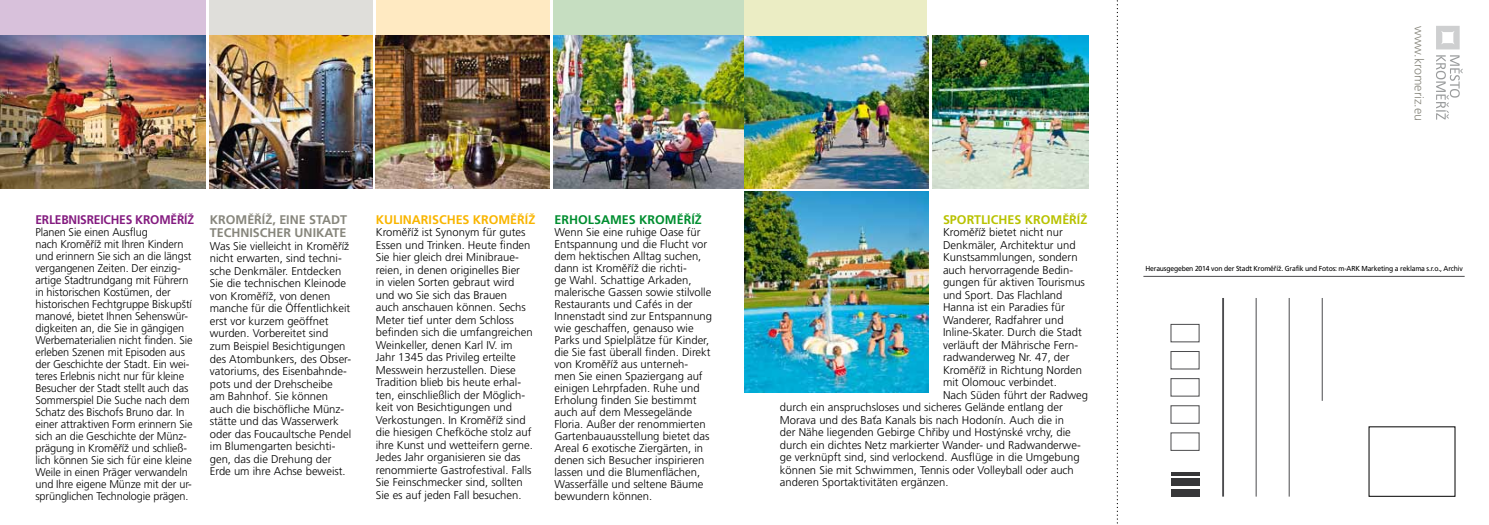
<style>
.page{position:relative;width:1489px;height:525px;background:#fff}
.page>*{position:absolute;margin:0;border:0;box-sizing:border-box;transform-origin:0 0}
.t1{font:700 12.5px "Frutiger CE";color:#87867c}
.t2{font:700 12.5px "Frutiger CE";letter-spacing:-.015em;color:#841c80;scale:.96 1}
.t3{font:700 12.5px "Frutiger CE";color:#f9b500}
.t4{font:700 12.5px "Frutiger CE";color:#b8c200}
.t5{font:700 12.5px "Frutiger CE";color:#008e30}
.t6{font:300 12.5px "Frutiger";color:#87867c}
.t7{font:300 11.25px/12px "Frutiger CE";color:#000}
.t8{font:7.25px "Frutiger CE";letter-spacing:-.025em;color:#000;scale:.94 1}
</style>
<div class="page">
<div style="left:0;top:0;width:206px;height:35px;background:#d8c1db"></div>
<div style="left:209px;top:0;width:163px;height:35px;background:#dfdeda"></div>
<div style="left:376px;top:0;width:173px;height:35px;background:#ffeac2"></div>
<div style="left:553px;top:0;width:191px;height:35px;background:#c6dec1"></div>
<svg style="left:1116px;top:0;width:2px;height:524px"></svg>
<img style="left:0;top:35px;width:206px;height:153px">
<img style="left:209px;top:35px;width:163px;height:153px">
<img style="left:376px;top:35px;width:173px;height:153px">
<img style="left:553px;top:35px;width:191px;height:153px">
<img style="left:744px;top:35px;width:184px;height:153px">
<img style="left:932px;top:35px;width:156px;height:153px">
<img style="left:744px;top:191px;width:184px;height:201px">
<div style="left:744px;top:0;width:183px;height:35px;background:#ebedc4"></div>
<svg style="left:1436px;top:55px;width:26px;height:65px"></svg>
<svg style="left:1436px;top:26px;width:23px;height:23px"></svg>
<hr style="left:1143px;top:276px;width:321px;height:1px;background:#4b4b4d">
<hr style="left:1288px;top:298px;width:1px;height:198px;background:#4b4b4d">
<hr style="left:1321px;top:298px;width:1px;height:102px;background:#4b4b4d">
<hr style="left:1255px;top:298px;width:1px;height:198px;background:#4b4b4d">
<hr style="left:1222px;top:298px;width:1px;height:198px;background:#4b4b4d">
<div style="left:1170px;top:489px;width:29px;height:7px;background:#373739"></div>
<div style="left:1170px;top:478px;width:29px;height:7px;background:#373739"></div>
<svg style="left:1171px;top:472px;width:28px;height:3px"></svg>
<div style="left:1170px;top:405px;width:29px;height:18px;border:1px solid #4b4b4d"></div>
<div style="left:1170px;top:378px;width:29px;height:18px;border:1px solid #4b4b4d"></div>
<div style="left:1170px;top:351px;width:29px;height:18px;border:1px solid #4b4b4d"></div>
<div style="left:1170px;top:324px;width:29px;height:18px;border:1px solid #4b4b4d"></div>
<p class="t2" style="left:35px;top:212px;width:22px">ERLEBNIS</p>
<p class="t2" style="left:87px;top:212px;width:15px">REICHES</p>
<p class="t2" style="left:135px;top:212px;width:63px">KROM ĚŘÍŽ</p>
<p class="t7" style="left:35px;top:225px;width:159px">Planen Sie einen Ausflug<br>nach Kroměříž mit Ihren Kindern und erinnern Sie sich an die längst vergangenen Zeiten. Der einzig&shy;artige Stadtrundgang mit Führern in historischen Kostümen, der historischen Fechtgruppe Biskupští manové, bietet Ihnen Sehenswür&shy;digkeiten an, die Sie in gängigen Werbematerialien nicht finden. Sie erleben Szenen mit Episoden aus der Geschichte der Stadt. Ein wei&shy;teres Erlebnis nicht nur für kleine Besucher der Stadt stellt auch das Sommerspiel Die Suche nach dem Schatz des Bischofs Bruno dar. In einer attraktiven Form erinnern Sie sich an die Geschichte der Münz&shy;prägung in Kroměříž und schließ&shy;lich können Sie sich für eine kleine Weile in einen Präger verwandeln und Ihre eigene Münze mit der ur&shy;sprünglichen Technologie prägen.</p>
<p class="t1" style="left:210px;top:212px;width:77px">KROM ĚŘÍŽ, EINE</p>
<p class="t1" style="left:309px;top:212px;width:16px">STADT</p>
<p class="t1" style="left:210px;top:226px;width:9px">TECHNISCHE</p>
<p class="t1" style="left:283px;top:226px;width:28px">R UNIKATE</p>
<p class="t7" style="left:210px;top:239px;width:143px;line-height:12.5px">Was Sie vielleicht in Kroměříž nicht erwarten, sind techni&shy;sche Denkmäler. Entdecken<br>Sie die technischen Kleinode von Kroměříž, von denen manche für die Öffentlichkeit erst vor kurzem geöffnet wurden. Vorbereitet sind zum Beispiel Besichtigungen des Atombunkers, des Obser&shy;vatoriums, des Eisenbahnde&shy;pots und der Drehscheibe<br>am Bahnhof. Sie können auch die bischöfliche Münz&shy;stätte und das Wasserwerk oder das Foucaultsche Pendel im Blumengarten besichti&shy;gen, das die Drehung der<br>Erde um ihre Achse beweist.</p>
<p class="t3" style="left:376px;top:212px;width:17px">KULINA</p>
<p class="t3" style="left:421px;top:212px;width:16px">RISCHES</p>
<p class="t3" style="left:473px;top:212px;width:64px">KROM ĚŘÍŽ</p>
<p class="t7" style="left:376px;top:226px;width:159px;line-height:12.5px">Kroměříž ist Synonym für gutes<br>Essen und Trinken. Heute finden<br>Sie hier gleich drei Minibraue&shy;reien, in denen originelles Bier<br>in vielen Sorten gebraut wird und wo Sie sich das Brauen auch anschauen können. Sechs<br>Meter tief unter dem Schloss befinden sich die umfangreichen<br>Weinkeller, denen Karl IV. im<br>Jahr 1345 das Privileg erteilte<br>Messwein herzustellen. Diese<br>Tradition blieb bis heute erhal&shy;ten, einschließlich der Möglich&shy;keit von Besichtigungen und<br>Verkostungen. In Kroměříž sind die hiesigen Chefköche stolz auf ihre Kunst und wetteifern gerne.<br>Jedes Jahr organisieren sie das renommierte Gastrofestival. Falls<br>Sie Feinschmecker sind, sollten<br>Sie es auf jeden Fall besuchen.</p>
<p class="t5" style="left:554px;top:212px;width:43px">ERHOLSAMES</p>
<p class="t5" style="left:639px;top:212px;width:64px">KROM ĚŘÍŽ</p>
<p class="t7" style="left:554px;top:225px;width:159px">Wenn Sie eine ruhige Oase für<br>Entspannung und die Flucht vor dem hektischen Alltag suchen, dann ist Kroměříž die richti-<br>ge Wahl. Schattige Arkaden, malerische Gassen sowie stilvolle<br>Restaurants und Cafés in der<br>Innenstadt sind zur Entspannung wie geschaffen, genauso wie<br>Parks und Spielplätze für Kinder, die Sie fast überall finden. Direkt von Kroměříž aus unterneh&shy;men Sie einen Spaziergang auf einigen Lehrpfaden. Ruhe und<br>Erholung finden Sie bestimmt auch auf dem Messegelände<br>Floria. Außer der renommierten<br>Gartenbauausstellung bietet das<br>Areal 6 exotische Ziergärten, in denen sich Besucher inspirieren lassen und die Blumenflächen,<br>Wasserfälle und seltene Bäume bewundern können.</p>
<p class="t4" style="left:943px;top:212px;width:39px">SPORTLICHES</p>
<p class="t4" style="left:1024px;top:212px;width:64px">KROM ĚŘÍŽ</p>
<p class="t7" style="left:943px;top:226px;width:121px">Kroměříž bietet nicht nur</p>
<p class="t7" style="left:943px;top:238px;width:134px">Denkmäler, Architektur und</p>
<p class="t7" style="left:943px;top:251px;width:136px">Kunstsammlungen, sondern</p>
<p class="t7" style="left:943px;top:263px;width:132px">auch hervorragende Bedin-</p>
<p class="t7" style="left:943px;top:276px;width:143px">gungen für aktiven Tourismus</p>
<p class="t7" style="left:943px;top:288px;width:121px">und Sport. Das Flachland</p>
<p class="t7" style="left:943px;top:301px;width:123px">Hanna ist ein Paradies für</p>
<p class="t7" style="left:943px;top:313px;width:122px">Wanderer, Radfahrer und</p>
<p class="t7" style="left:943px;top:326px;width:140px">Inline-Skater. Durch die Stadt</p>
<p class="t7" style="left:943px;top:338px;width:137px">verläuft der Mährische Fern-</p>
<p class="t7" style="left:943px;top:351px;width:128px">radwanderweg Nr. 47, der</p>
<p class="t7" style="left:943px;top:363px;width:140px">Kroměříž in Richtung Norden</p>
<p class="t7" style="left:943px;top:376px;width:115px">mit Olomouc verbindet.</p>
<p class="t7" style="left:943px;top:388px;width:147px">Nach Süden führt der Radweg</p>
<p class="t7" style="left:780px;top:401px;width:284px">durch ein anspruchsloses und sicheres Gelände entlang der</p>
<p class="t7" style="left:780px;top:413px;width:285px">Morava und des Baťa Kanals bis nach Hodonín. Auch die in</p>
<p class="t7" style="left:780px;top:426px;width:292px">der Nähe liegenden Gebirge Chřiby und Hostýnské vrchy, die</p>
<p class="t7" style="left:780px;top:438px;width:302px">durch ein dichtes Netz markierter Wander- und Radwanderwe-</p>
<p class="t7" style="left:780px;top:451px;width:301px">ge verknüpft sind, sind verlockend. Ausflüge in die Umgebung</p>
<p class="t7" style="left:780px;top:463px;width:295px">können Sie mit Schwimmen, Tennis oder Volleyball oder auch</p>
<p class="t7" style="left:780px;top:476px;width:170px">anderen Sportaktivitäten ergänzen.</p>
<p class="t6" style="left:1425px;top:26px;width:96px;rotate:90deg">www.kromeriz.eu</p>
<p class="t8" style="left:1145px;top:264px;width:339px">Herausgegeben 2014 von der Stadt Kroměříž. Grafik und Fotos: m-ARK Marketing a reklama s.r.o., Archiv</p>
</div>
